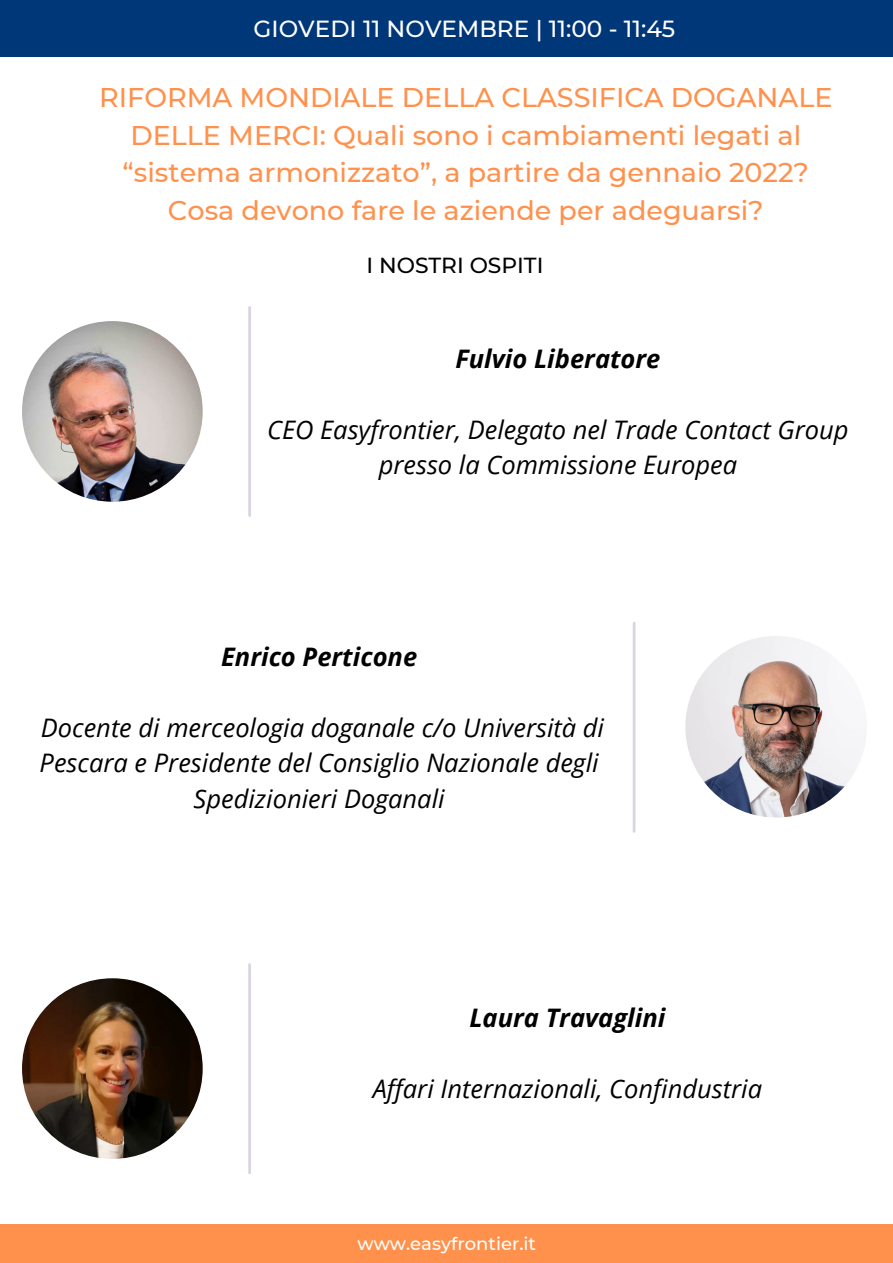
<style>
.page{position:relative;width:893px;height:1263px;background:#fff}
.page>*{position:absolute;margin:0;border:0;box-sizing:border-box;transform-origin:0 0}
.t1{font:500 27px/37.7px "Montserrat";color:#ff914d;text-align:center}
.t2{font:italic 25.5px/35.5px "Open Sans";color:#000;text-align:center}
.t3{font:italic 700 25.5px "Open Sans";color:#000}
.t4{font:500 23.25px "Montserrat";color:#fff}
.t5{font:500 21.75px "Montserrat";color:#000}
.t6{font:500 18px "Montserrat";color:#fff}
</style>
<div class="page">
<div style="left:0;top:1224px;width:893px;height:39px;background:#ff914d"></div>
<img style="left:22px;top:321px;width:181px;height:181px;border-radius:50%">
<hr style="left:248px;top:307px;width:3px;height:209px;background:#dbd5e1">
<img style="left:685px;top:636px;width:182px;height:181px;border-radius:50%">
<hr style="left:633px;top:623px;width:2px;height:208px;background:#dbd5e1">
<div style="left:0;top:0;width:893px;height:57px;background:#003779"></div>
<img style="left:22px;top:978px;width:181px;height:181px;border-radius:50%">
<hr style="left:248px;top:964px;width:3px;height:209px;background:#dbd5e1">
<p class="t4" style="left:253px;top:14px;width:423px">GIOVEDI 11 NOVEMBRE | 11:00 - 11:45</p>
<p class="t1" style="left:99px;top:78px;width:734px">RIFORMA MONDIALE DELLA CLASSIFICA DOGANALE DELLE MERCI: Quali sono i cambiamenti legati al “sistema armonizzato”, a partire da gennaio 2022?<br>Cosa devono fare le aziende per adeguarsi?</p>
<p class="t5" style="left:366px;top:252px;width:178px">I NOSTRI OSPITI</p>
<p class="t3" style="left:455px;top:341px;width:207px">Fulvio Liberatore</p>
<p class="t2" style="left:267px;top:411px;width:583px">CEO Easyfrontier, Delegato nel Trade Contact Group presso la Commissione Europea</p>
<p class="t3" style="left:221px;top:638px;width:198px">Enrico Perticone</p>
<p class="t2" style="left:40px;top:709px;width:566px">Docente di merceologia doganale c/o Università di<br>Pescara e Presidente del Consiglio Nazionale degli<br>Spedizionieri Doganali</p>
<p class="t3" style="left:469px;top:1000px;width:197px">Laura Travaglini</p>
<p class="t2" style="left:373px;top:1071px;width:391px">Affari Internazionali, Confindustria</p>
<p class="t6" style="left:357px;top:1233px;width:180px">www.easyfrontier.it</p>
</div>
